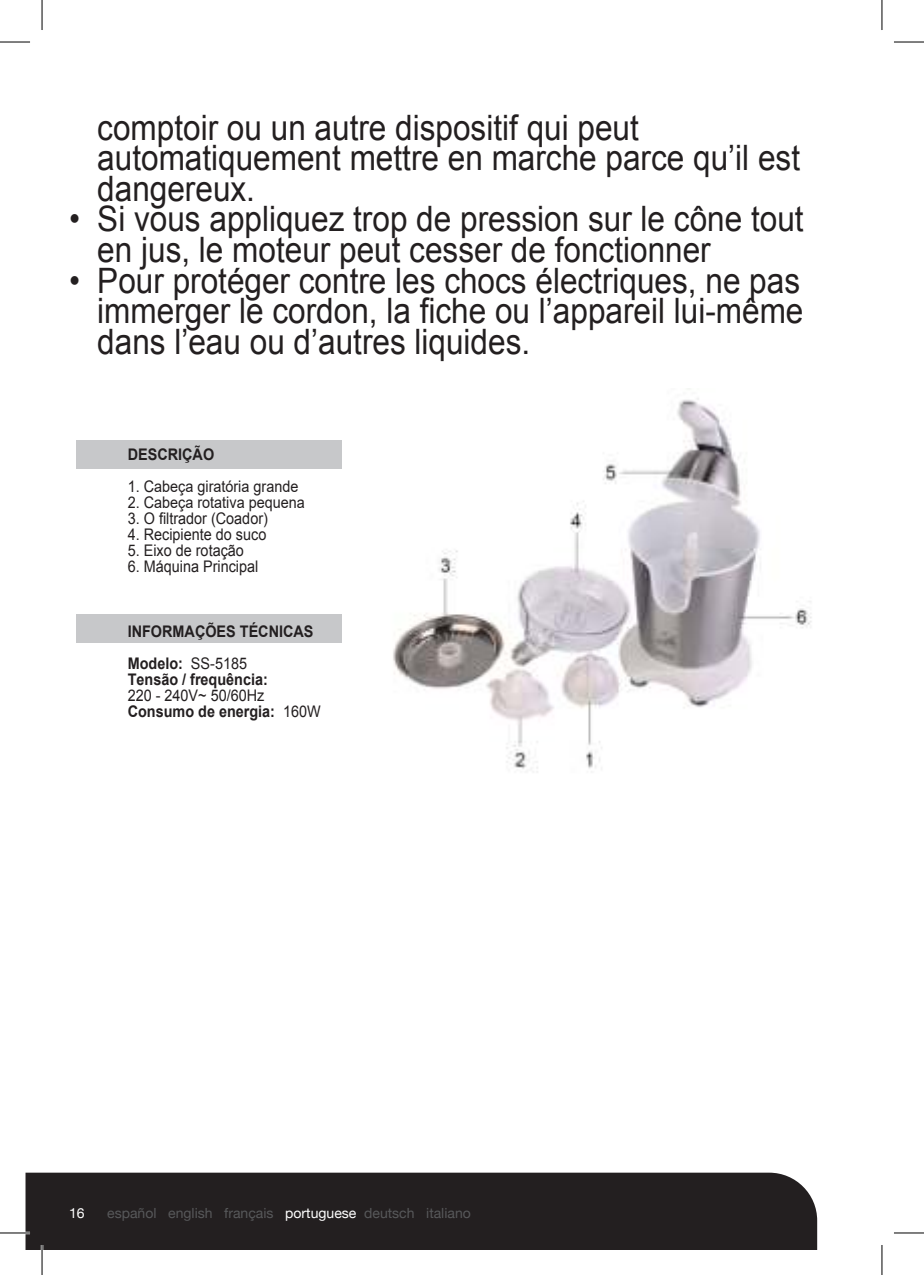
<style>
.page{position:relative;width:924px;height:1275px;background:#fff}
.page>*{position:absolute;margin:0;border:0;box-sizing:border-box;transform-origin:0 0}
.t1{font:35px/30.6px "Arial";color:#231f20;scale:.9 1}
.t2{font:16px/16px "Arial";color:#231f20;scale:.9 1}
.t3{font:700 16px/32px "Arial";color:#231f20;scale:.9 1}
.t4{font:16px "Arial";color:#231f20;scale:.9 1}
.t5{font:14px "Helvetica Neue";color:#57585a}
.t6{font:14px "Helvetica Neue";color:#fff}
.s1{font-style:inherit}
.s2{font-weight:400}
.s3{font-weight:700}
.s4{color:#fff}
</style>
<div class="page">
<img style="left:329px;top:388px;width:483px;height:384px">
<div style="left:25px;top:1172px;width:791px;height:78px;background:#231f20"></div>
<div style="left:76px;top:441px;width:265px;height:28px;background:#c7c8ca"></div>
<div style="left:76px;top:614px;width:265px;height:28px;background:#c7c8ca"></div>
<hr style="left:0;top:1231px;width:30px;height:3px;background:#fff">
<hr style="left:41px;top:1245px;width:2px;height:30px;background:#fff">
<hr style="left:0;top:42px;width:30px;height:1px;background:#000">
<hr style="left:893px;top:42px;width:30px;height:1px;background:#000">
<hr style="left:0;top:1232px;width:30px;height:1px;background:#000">
<hr style="left:893px;top:1232px;width:30px;height:1px;background:#000">
<hr style="left:42px;top:0;width:1px;height:30px;background:#000">
<hr style="left:42px;top:1245px;width:1px;height:30px;background:#000">
<hr style="left:881px;top:0;width:1px;height:30px;background:#000">
<hr style="left:881px;top:1245px;width:1px;height:30px;background:#000">
<p class="t1" style="left:97px;top:112px;width:782px">comptoir ou un autre dispositif qui peut automatiquement mettre en marche parce qu’il est dangereux.</p>
<p class="t1" style="left:97px;top:204px;width:786px;text-indent:-28px">• Si vous appliquez trop de pression sur le cône tout en jus, le moteur peut cesser de fonctionner</p>
<p class="t1" style="left:97px;top:265px;width:785px;text-align:justify;text-indent:-28px">• Pour protéger contre les chocs électriques, ne pas immerger le cordon, la fiche ou l’appareil lui-même dans l’eau ou d’autres liquides.</p>
<p class="t3" style="left:128px;top:440px;width:97px">DESCRIÇÃO</p>
<p class="t4" style="left:128px;top:476px;width:191px"><span class="s1">1.</span> Cabeça giratória grande</p>
<p class="t4" style="left:128px;top:492px;width:198px">2. Cabeça rotativa pequena</p>
<p class="t2" style="left:128px;top:511px;width:157px"><span class="s1">3</span>. O filtrador (Coador)</p>
<p class="t2" style="left:128px;top:527px;width:155px"><span class="s1">4</span>. Recipiente do suco</p>
<p class="t2" style="left:128px;top:543px;width:130px"><span class="s1">5</span>. Eixo de rotação</p>
<p class="t2" style="left:128px;top:559px;width:146px"><span class="s1">6</span>. Máquina Principal</p>
<p class="t3" style="left:128px;top:616px;width:208px">INFORMAÇÕES TÉCNICAS<br>Modelo: <span class="s2">SS-5185</span></p>
<p class="t3" style="left:128px;top:664px;width:157px">Tensão / frequência:</p>
<p class="t2" style="left:128px;top:688px;width:216px">220 - 240V~ 50/60Hz<br><span class="s3">Consumo de energia:</span> 160W</p>
<p class="t6" style="left:69px;top:1208px;width:17px">16</p>
<p class="t5" style="left:107px;top:1208px;width:365px">español english français <span class="s4">portuguese</span> deutsch italiano</p>
</div>
